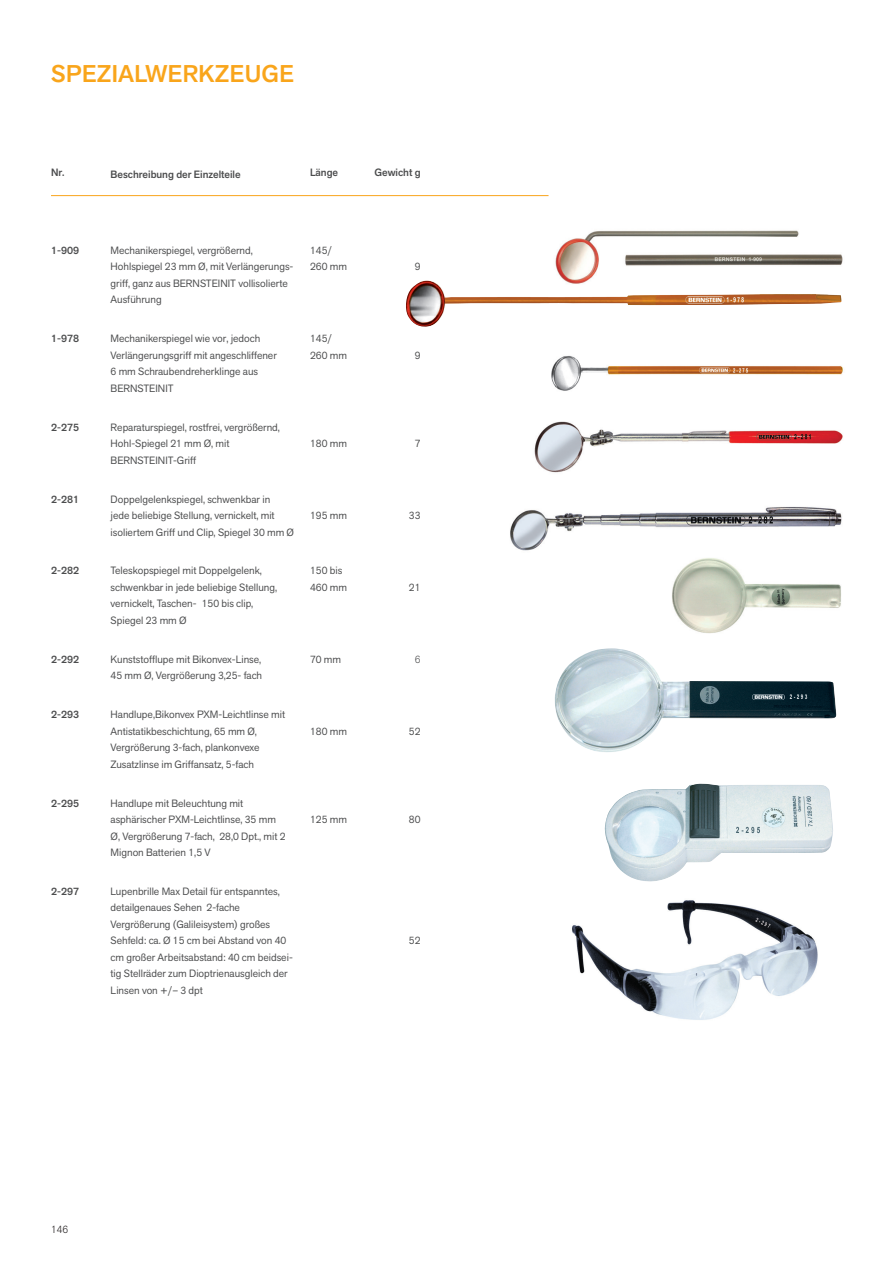
<style>
.page{position:relative;width:893px;height:1263px;background:#fff}
.page>*{position:absolute;margin:0;border:0;box-sizing:border-box;transform-origin:0 0}
.t1{font:500 24px "Akzid Grtsk Next";letter-spacing:.01em;color:#f9a51b}
.t2{font:10.5px/16.5px "Akzid Grtsk Next";color:#4b4c4d}
.t3{font:500 10.5px "Akzid Grtsk Next";color:#4b4c4d}
.t4{font:300 10.5px "Akzid Grtsk Next";color:#231f20}
.t5{font:300 10.5px "Akzid Grtsk Next";color:#4b4c4d}
</style>
<div class="page">
<hr style="left:51px;top:195px;width:498px;height:1px;background:#f9a51b">
<img style="left:572px;top:900px;width:246px;height:120px">
<img style="left:406px;top:281px;width:436px;height:46px">
<img style="left:551px;top:355px;width:292px;height:36px">
<img style="left:534px;top:421px;width:309px;height:52px">
<img style="left:510px;top:507px;width:332px;height:44px">
<img style="left:604px;top:784px;width:229px;height:98px">
<img style="left:555px;top:648px;width:281px;height:104px">
<img style="left:545px;top:230px;width:298px;height:63px">
<img style="left:672px;top:558px;width:169px;height:76px">
<h1 class="t1" style="left:51px;top:58px;width:244px">Spezialwerkzeuge</h1>
<p class="t3" style="left:51px;top:165px;width:15px">Nr.</p>
<p class="t3" style="left:111px;top:168px;width:132px">Beschreibung der Einzelteile</p>
<p class="t3" style="left:310px;top:165px;width:30px">Länge</p>
<p class="t3" style="left:374px;top:165px;width:48px">Gewicht g</p>
<p class="t3" style="left:51px;top:243px;width:30px">1-909</p>
<p class="t2" style="left:111px;top:242px;width:184px">Mechanikerspiegel, vergrößernd,<br>Hohlspiegel 23 mm Ø, mit Verlängerungs&shy;griff, ganz aus BERNSTEINIT vollisolierte<br>Ausführung</p>
<p class="t2" style="left:310px;top:242px;width:38px">145/<br>260 mm</p>
<p class="t3" style="left:51px;top:332px;width:30px">1-978</p>
<p class="t2" style="left:111px;top:330px;width:168px">Mechanikerspiegel wie vor, jedoch<br>Verlängerungsgriff mit angeschliffener<br>6 mm Schraubendreherklinge aus<br>BERNSTEINIT</p>
<p class="t2" style="left:310px;top:330px;width:38px">145/<br>260 mm</p>
<p class="t2" style="left:415px;top:258px;width:7px">9</p>
<p class="t2" style="left:415px;top:347px;width:7px">9</p>
<p class="t3" style="left:51px;top:420px;width:30px">2-275</p>
<p class="t2" style="left:111px;top:419px;width:171px">Reparaturspiegel, rostfrei, vergrößernd,<br>Hohl-Spiegel 21 mm Ø, mit<br>BERNSTEINIT-Griff</p>
<p class="t3" style="left:51px;top:492px;width:30px">2-281</p>
<p class="t2" style="left:111px;top:490px;width:185px">Doppelgelenkspiegel, schwenkbar in<br>jede beliebige Stellung, vernickelt, mit isoliertem Griff und Clip, Spiegel 30 mm Ø</p>
<p class="t2" style="left:310px;top:435px;width:38px">180 mm</p>
<p class="t2" style="left:415px;top:435px;width:7px">7</p>
<p class="t2" style="left:310px;top:507px;width:38px">195 mm</p>
<p class="t2" style="left:409px;top:507px;width:13px">33</p>
<p class="t3" style="left:51px;top:564px;width:30px">2-282</p>
<p class="t2" style="left:111px;top:562px;width:168px">Teleskopspiegel mit Doppelgelenk, schwenkbar in jede beliebige Stellung, vernickelt, Taschen- 150 bis clip,<br>Spiegel 23 mm Ø</p>
<p class="t2" style="left:310px;top:562px;width:38px">150 bis<br>460 mm</p>
<p class="t2" style="left:409px;top:579px;width:13px">21</p>
<p class="t3" style="left:51px;top:652px;width:30px">2-292</p>
<p class="t2" style="left:111px;top:651px;width:153px">Kunststofflupe mit Bikonvex-Linse,<br>45 mm Ø, Vergrößerung 3,25- fach</p>
<p class="t2" style="left:310px;top:651px;width:33px">70 mm</p>
<p class="t5" style="left:415px;top:652px;width:7px">6</p>
<p class="t3" style="left:51px;top:708px;width:30px">2-293</p>
<p class="t2" style="left:111px;top:706px;width:176px">Handlupe,Bikonvex PXM-Leichtlinse mit Antistatikbeschichtung, 65 mm Ø, Vergrößerung 3-fach, plankonvexe Zusatzlinse im Griffansatz, 5-fach</p>
<p class="t2" style="left:310px;top:723px;width:38px">180 mm</p>
<p class="t2" style="left:409px;top:723px;width:13px">52</p>
<p class="t3" style="left:51px;top:796px;width:30px">2-295</p>
<p class="t2" style="left:111px;top:794px;width:176px">Handlupe mit Beleuchtung mit asphärischer PXM-Leichtlinse, 35 mm<br>Ø, Vergrößerung 7-fach, 28,0 Dpt., mit 2<br>Mignon Batterien 1,5 V</p>
<p class="t3" style="left:51px;top:884px;width:30px">2-297</p>
<p class="t2" style="left:111px;top:883px;width:184px">Lupenbrille Max Detail für entspanntes, detailgenaues Sehen 2-fache Vergrößerung (Galileisystem) großes Sehfeld: ca. Ø 15 cm bei Abstand von 40 cm großer Arbeitsabstand: 40 cm beidsei&shy;tig Stellräder zum Dioptrienausgleich der Linsen von +/– 3 dpt</p>
<p class="t2" style="left:310px;top:811px;width:38px">125 mm</p>
<p class="t2" style="left:409px;top:811px;width:13px">80</p>
<p class="t2" style="left:409px;top:932px;width:13px">52</p>
<p class="t4" style="left:51px;top:1222px;width:19px">146</p>
</div>
